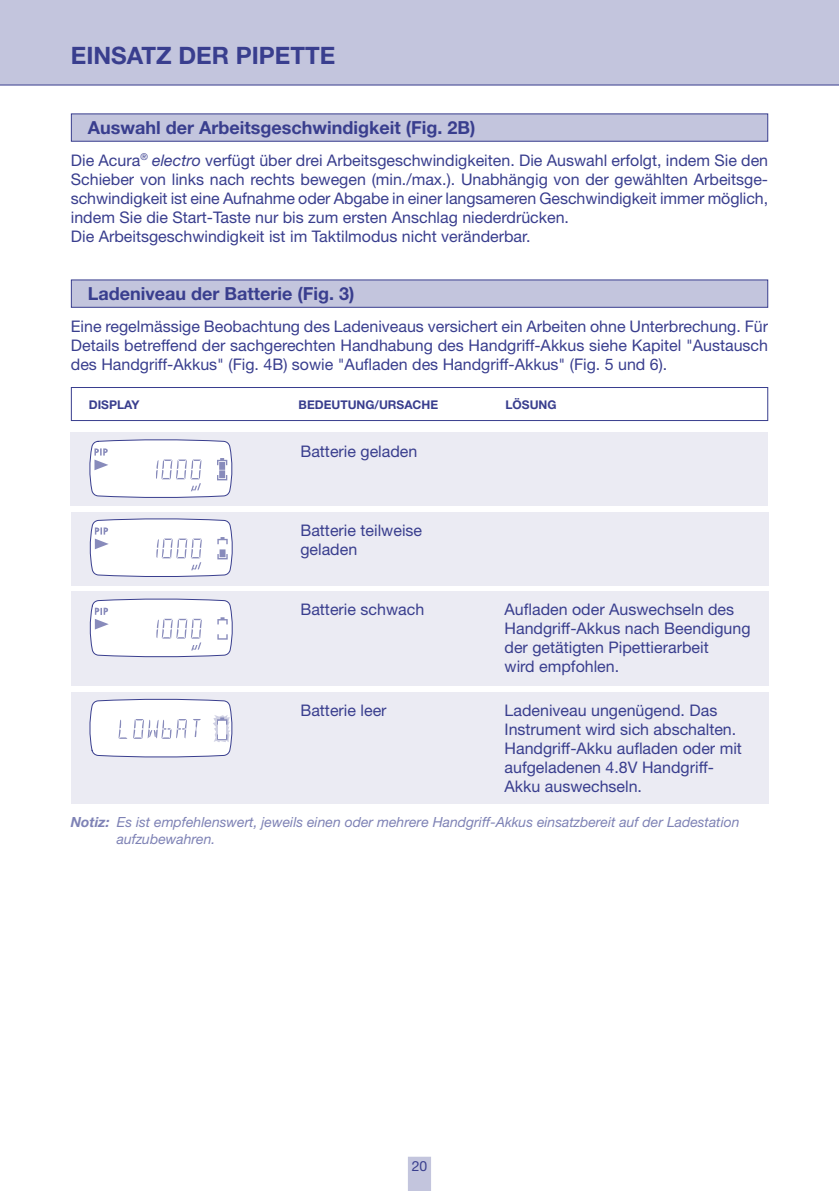
<style>
.page{position:relative;width:839px;height:1191px;background:#fff}
.page>*{position:absolute;margin:0;border:0;box-sizing:border-box;transform-origin:0 0}
.t1{font:700 24px "Helvetica Neue";color:#393e8e}
.t2{font:700 18px "Helvetica Neue";color:#393e8e}
.t3{font:16px/19px "Helvetica Neue";color:#393e8e}
.t4{font:italic 14px/16.8px "Helvetica Neue";color:#7e82b5}
.t5{font:14px "Helvetica Neue";color:#393e8e}
.t6{font:700 12px "Helvetica Neue";color:#393e8e}
.t7{font:9px "Arial";color:#393e8e}
.s1{font-style:italic}
.s2{font-weight:700}
</style>
<div class="page">
<div style="left:0;top:0;width:839px;height:85px;background:#c3c5dd"></div>
<svg style="left:408px;top:1157px;width:23px;height:34px"></svg>
<hr style="left:0;top:84px;width:839px;height:2px;background:#393e8e">
<div style="left:71px;top:113px;width:697px;height:29px;background:#c3c5dd;border:1px solid #393e8e"></div>
<div style="left:71px;top:279px;width:697px;height:29px;background:#c3c5dd;border:1px solid #393e8e"></div>
<div style="left:71px;top:387px;width:697px;height:34px;border:1px solid #393e8e"></div>
<div style="left:71px;top:432px;width:697px;height:74px;background:#ebebf3"></div>
<svg style="left:89px;top:439px;width:144px;height:59px;background:#edeef5"></svg>
<div style="left:71px;top:512px;width:697px;height:73px;background:#ebebf3"></div>
<svg style="left:90px;top:518px;width:143px;height:59px;background:#eeeff5"></svg>
<div style="left:71px;top:591px;width:697px;height:95px;background:#ebebf3"></div>
<div style="left:71px;top:692px;width:697px;height:112px;background:#ebebf3"></div>
<svg style="left:90px;top:598px;width:143px;height:59px;background:#efeff6"></svg>
<svg style="left:89px;top:699px;width:144px;height:58px;background:#eff0f6"></svg>
<div style="left:218px;top:720px;width:8px;height:18px;background:#fff"></div>
<h1 class="t1" style="left:71px;top:41px;width:266px">EINSATZ DER PIPETTE</h1>
<p class="t2" style="left:88px;top:117px;width:389px">Auswahl der Arbeitsgeschwindigkeit (Fig. 2B)</p>
<p class="t3" style="left:71px;top:150px;width:699px">Die Acura<sup>®</sup> <span class="s1">electro</span> verfügt über drei Arbeitsgeschwindigkeiten. Die Auswahl erfolgt, indem Sie den Schieber von links nach rechts bewegen (min./max.). Unabhängig von der gewählten Arbeitsge&shy;schwindigkeit ist eine Aufnahme oder Abgabe in einer langsameren Geschwindigkeit immer möglich, indem Sie die Start-Taste nur bis zum ersten Anschlag niederdrücken.<br>Die Arbeitsgeschwindigkeit ist im Taktilmodus nicht veränderbar.</p>
<p class="t7" style="left:641px;top:172px;width:6px">8</p>
<p class="t7" style="left:685px;top:172px;width:6px">9</p>
<p class="t7" style="left:704px;top:172px;width:11px">10</p>
<p class="t7" style="left:644px;top:180px;width:6px">8</p>
<p class="t7" style="left:706px;top:180px;width:11px">10</p>
<p class="t7" style="left:650px;top:201px;width:6px">8</p>
<p class="t7" style="left:693px;top:201px;width:6px">9</p>
<p class="t7" style="left:712px;top:201px;width:11px">10</p>
<p class="t2" style="left:88px;top:283px;width:268px">Ladeniveau der Batterie (Fig. 3)</p>
<p class="t3" style="left:71px;top:316px;width:699px;text-align:justify">Eine regelmässige Beobachtung des Ladeniveaus versichert ein Arbeiten ohne Unterbrechung. Für Details betreffend der sachgerechten Handhabung des Handgriff-Akkus siehe Kapitel "Austausch des Handgriff-Akkus" (Fig. 4B) sowie "Aufladen des Handgriff-Akkus" (Fig. 5 und 6).</p>
<p class="t6" style="left:89px;top:397px;width:52px">DISPLAY</p>
<p class="t6" style="left:299px;top:397px;width:141px">BEDEUTUNG/URSACHE</p>
<p class="t6" style="left:506px;top:397px;width:53px">LÖSUNG</p>
<p class="t3" style="left:300px;top:441px;width:119px">Batterie geladen</p>
<p class="t3" style="left:300px;top:520px;width:123px">Batterie teilweise geladen</p>
<p class="t3" style="left:300px;top:600px;width:125px">Batterie schwach</p>
<p class="t3" style="left:505px;top:600px;width:247px">Aufladen oder Auswechseln des<br>Handgriff-Akkus nach Beendigung der getätigten Pipettierarbeit<br>wird empfohlen.</p>
<p class="t3" style="left:300px;top:700px;width:88px">Batterie leer</p>
<p class="t3" style="left:505px;top:700px;width:239px">Ladeniveau ungenügend. Das<br>Instrument wird sich abschalten.<br>Handgriff-Akku aufladen oder mit aufgeladenen 4.8V Handgriff-<br>Akku auswechseln.</p>
<p class="t4" style="left:117px;top:813px;width:624px;text-indent:-46px"><span class="s2">Notiz:</span> Es ist empfehlenswert, jeweils einen oder mehrere Handgriff-Akkus einsatzbereit auf der Ladestation aufzubewahren.</p>
<p class="t5" style="left:412px;top:1157px;width:17px">20</p>
</div>
